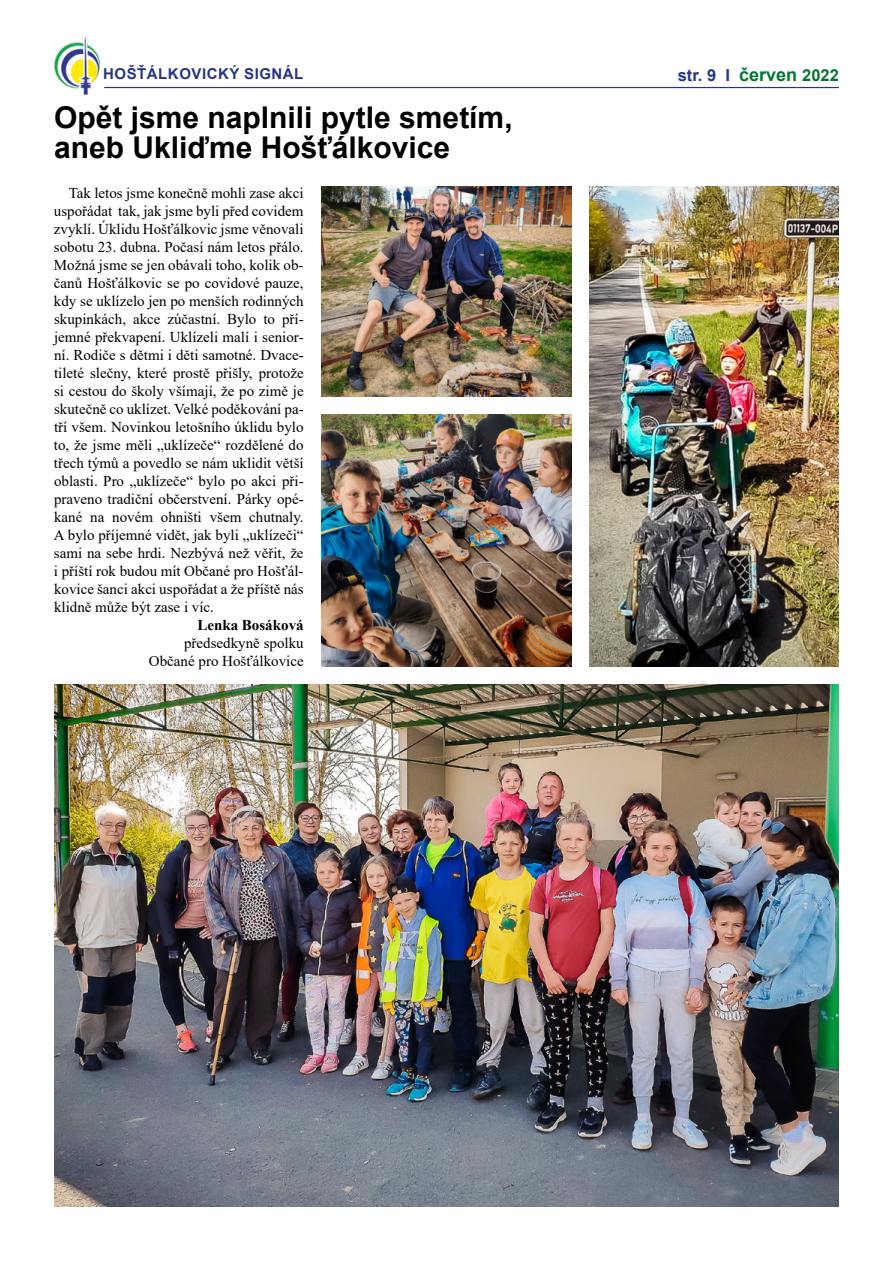
<style>
.page{position:relative;width:893px;height:1263px;background:#fff}
.page>*{position:absolute;margin:0;border:0;box-sizing:border-box;transform-origin:0 0}
.t1{font:700 30px/30px "Arial";color:#000}
.t2{font:700 16.5px "Arial";color:#283583}
.t3{font:15px/18px "Times New Roman";color:#000;text-align:justify}
.t4{font:700 15px "Arial";letter-spacing:.035em;color:#283583}
.t5{font:700 15px "Times New Roman";color:#000}
.s1{font-size:18px;color:#007732}
.s2{color:#007732}
</style>
<div class="page">
<img style="left:54px;top:37px;width:46px;height:57px">
<hr style="left:104px;top:87px;width:735px;height:1px;background:#283583">
<img style="left:589px;top:186px;width:250px;height:480px">
<img style="left:322px;top:414px;width:249px;height:252px">
<img style="left:322px;top:186px;width:249px;height:210px">
<img style="left:54px;top:684px;width:785px;height:522px">
<p class="t4" style="left:103px;top:63px;width:202px">HOŠŤÁLKOVICKÝ SIGNÁL</p>
<p class="t2" style="left:678px;top:64px;width:163px">str. 9 I <span class="s1">červen</span> <span class="s2">2022</span></p>
<h1 class="t1" style="left:54px;top:103px;width:460px">Opět jsme naplnili pytle smetím, aneb Ukliďme Hošťálkovice</h1>
<p class="t3" style="left:54px;top:184px;width:251px;text-indent:15px">Tak letos jsme konečně mohli zase akci uspořádat tak, jak jsme byli před covidem zvyklí. Úklidu Hošťálkovic jsme věnovali sobotu 23. dubna. Počasí nám letos přálo.<br>Možná jsme se jen obávali toho, kolik ob&shy;čanů Hošťálkovic se po covidové pauze, kdy se uklízelo jen po menších rodinných skupinkách, akce zúčastní. Bylo to pří&shy;jemné překvapení. Uklízeli malí i senior&shy;ní. Rodiče s dětmi i děti samotné. Dvace&shy;tileté slečny, které prostě přišly, protože si cestou do školy všímají, že po zimě je skutečně co uklízet. Velké poděkování pa&shy;tří všem. Novinkou letošního úklidu bylo to, že jsme měli „uklízeče“ rozdělené do třech týmů a povedlo se nám uklidit větší oblasti. Pro „uklízeče“ bylo po akci při&shy;praveno tradiční občerstvení. Párky opé&shy;kané na novém ohništi všem chutnaly.<br>A bylo příjemné vidět, jak byli „uklízeči“ sami na sebe hrdi. Nezbývá než věřit, že i příští rok budou mít Občané pro Hošťál&shy;kovice šanci akci uspořádat a že příště nás klidně může být zase i víc.</p>
<p class="t5" style="left:197px;top:614px;width:108px">Lenka Bosáková</p>
<p class="t3" style="left:149px;top:634px;width:156px;text-align:right">předsedkyně spolku<br>Občané pro Hošťálkovice</p>
</div>
